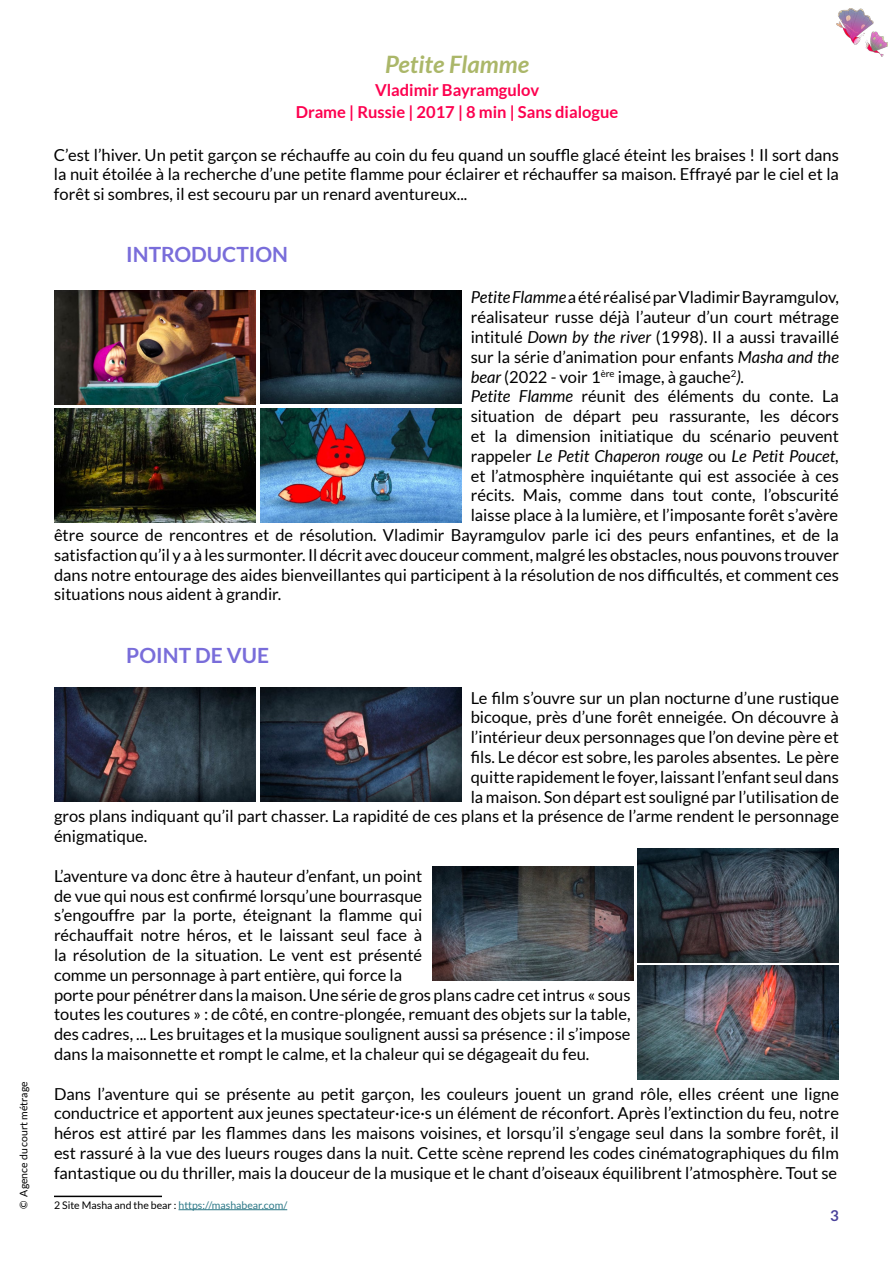
<style>
.page{position:relative;width:893px;height:1263px;background:#fff}
.page>*{position:absolute;margin:0;border:0;box-sizing:border-box;transform-origin:0 0}
.t1{font:italic 700 24px "Lato";color:#abb769}
.t2{font:700 21px "Lato";color:#796dda}
.t3{font:16.5px/19.8px "Lato";color:#000;text-align:justify}
.t4{font:700 16.5px/22.5px "Lato";color:#fd004f;text-align:center}
.t5{font:italic 16.5px "Lato";color:#000}
.t6{font:700 15px "Lato";color:#49419b}
.t7{font:10.5px "Lato";color:#2e7988}
.t8{font:10.5px "Lato";color:#000}
.s1{font-style:italic}
.s2{font-style:normal}
.s3{color:#000}
</style>
<div class="page">
<img style="left:837px;top:8px;width:51px;height:48px">
<hr style="left:54px;top:1195px;width:108px;height:2px;background:#000">
<hr style="left:179px;top:1209px;width:108px;height:1px;background:#2e7988">
<img style="left:54px;top:290px;width:201px;height:114px">
<img style="left:260px;top:409px;width:202px;height:114px">
<img style="left:54px;top:409px;width:201px;height:114px">
<img style="left:260px;top:291px;width:202px;height:113px">
<img style="left:54px;top:688px;width:201px;height:113px">
<img style="left:637px;top:849px;width:202px;height:113px">
<img style="left:432px;top:867px;width:202px;height:113px">
<img style="left:260px;top:688px;width:202px;height:113px">
<img style="left:637px;top:966px;width:202px;height:113px">
<p class="t8" style="left:18px;top:1209px;width:129px;rotate:-90deg">© Agence du court métrage</p>
<h1 class="t1" style="left:385px;top:51px;width:146px">Petite Flamme</h1>
<p class="t4" style="left:296px;top:78px;width:324px">Vladimir Bayramgulov<br>Drame | Russie | 2017 | 8 min | Sans dialogue</p>
<p class="t3" style="left:54px;top:145px;width:786px">C’est l’hiver. Un petit garçon se réchauffe au coin du feu quand un souffle glacé éteint les braises ! Il sort dans la nuit étoilée à la recherche d’une petite flamme pour éclairer et réchauffer sa maison. Effrayé par le ciel et la forêt si sombres, il est secouru par un renard aventureux...</p>
<p class="t2" style="left:126px;top:243px;width:163px">INTRODUCTION</p>
<p class="t3" style="left:471px;top:287px;width:370px"><span class="s1">Petite Flamme</span> a été réalisé par Vladimir Bayramgulov,</p>
<p class="t3" style="left:471px;top:307px;width:370px">réalisateur russe déjà l’auteur d’un court métrage</p>
<p class="t3" style="left:471px;top:327px;width:370px">intitulé <span class="s1">Down by the river</span> (1998). Il a aussi travaillé</p>
<p class="t3" style="left:471px;top:347px;width:370px">sur la série d’animation pour enfants <span class="s1">Masha and the</span></p>
<p class="t3" style="left:471px;top:367px;width:275px"><span class="s1">bear</span> (2022 - voir 1<sup>ère</sup> image, à gauche<sup>2</sup><span class="s1">).</span></p>
<p class="t3" style="left:471px;top:386px;width:370px"><span class="s1">Petite Flamme</span> réunit des éléments du conte. La</p>
<p class="t3" style="left:471px;top:406px;width:370px">situation de départ peu rassurante, les décors</p>
<p class="t3" style="left:471px;top:426px;width:370px">et la dimension initiatique du scénario peuvent</p>
<p class="t5" style="left:471px;top:447px;width:370px"><span class="s2">rappeler</span> Le Petit Chaperon rouge <span class="s2">ou</span> Le Petit Poucet,</p>
<p class="t3" style="left:471px;top:466px;width:370px">et l’atmosphère inquiétante qui est associée à ces</p>
<p class="t3" style="left:471px;top:485px;width:370px">récits. Mais, comme dans tout conte, l’obscurité</p>
<p class="t3" style="left:471px;top:505px;width:369px">laisse place à la lumière, et l’imposante forêt s’avère</p>
<p class="t3" style="left:54px;top:525px;width:786px">être source de rencontres et de résolution. Vladimir Bayramgulov parle ici des peurs enfantines, et de la</p>
<p class="t3" style="left:54px;top:545px;width:786px">satisfaction qu’il y a à les surmonter. Il décrit avec douceur comment, malgré les obstacles, nous pouvons trouver</p>
<p class="t3" style="left:54px;top:565px;width:786px">dans notre entourage des aides bienveillantes qui participent à la résolution de nos difficultés, et comment ces</p>
<p class="t3" style="left:54px;top:584px;width:229px">situations nous aident à grandir.</p>
<p class="t2" style="left:126px;top:643px;width:144px">POINT DE VUE</p>
<p class="t3" style="left:471px;top:688px;width:370px">Le film s’ouvre sur un plan nocturne d’une rustique</p>
<p class="t3" style="left:471px;top:707px;width:370px">bicoque, près d’une forêt enneigée. On découvre à</p>
<p class="t3" style="left:471px;top:727px;width:370px">l’intérieur deux personnages que l’on devine père et</p>
<p class="t3" style="left:471px;top:747px;width:370px">fils. Le décor est sobre, les paroles absentes. Le père</p>
<p class="t3" style="left:471px;top:767px;width:370px">quitte rapidement le foyer, laissant l’enfant seul dans</p>
<p class="t3" style="left:471px;top:787px;width:370px">la maison. Son départ est souligné par l’utilisation de</p>
<p class="t3" style="left:54px;top:806px;width:786px">gros plans indiquant qu’il part chasser. La rapidité de ces plans et la présence de l’arme rendent le personnage</p>
<p class="t3" style="left:54px;top:826px;width:95px">énigmatique.</p>
<p class="t3" style="left:54px;top:866px;width:578px;text-align:left">L’aventure va donc être à hauteur d’enfant, un point<br>de vue qui nous est confirmé lorsqu’une bourrasque<br>s’engouffre par la porte, éteignant la flamme qui<br>réchauffait notre héros, et le laissant seul face à<br>la résolution de la situation. Le vent est présenté<br>comme un personnage à part entière, qui force la<br>porte pour pénétrer dans la maison. Une série de gros plans cadre cet intrus « sous toutes les coutures » : de côté, en contre-plongée, remuant des objets sur la table, des cadres, ... Les bruitages et la musique soulignent aussi sa présence : il s’impose dans la maisonnette et rompt le calme, et la chaleur qui se dégageait du feu.</p>
<p class="t3" style="left:54px;top:1084px;width:786px">Dans l’aventure qui se présente au petit garçon, les couleurs jouent un grand rôle, elles créent une ligne conductrice et apportent aux jeunes spectateur·ice·s un élément de réconfort. Après l’extinction du feu, notre héros est attiré par les flammes dans les maisons voisines, et lorsqu’il s’engage seul dans la sombre forêt, il est rassuré à la vue des lueurs rouges dans la nuit. Cette scène reprend les codes cinématographiques du film fantastique ou du thriller, mais la douceur de la musique et le chant d’oiseaux équilibrent l’atmosphère. Tout se</p>
<p class="t7" style="left:54px;top:1199px;width:235px"><span class="s3">2 Site Masha and the bear :</span> https://mashabear.com/</p>
<p class="t6" style="left:830px;top:1207px;width:10px">3</p>
</div>
